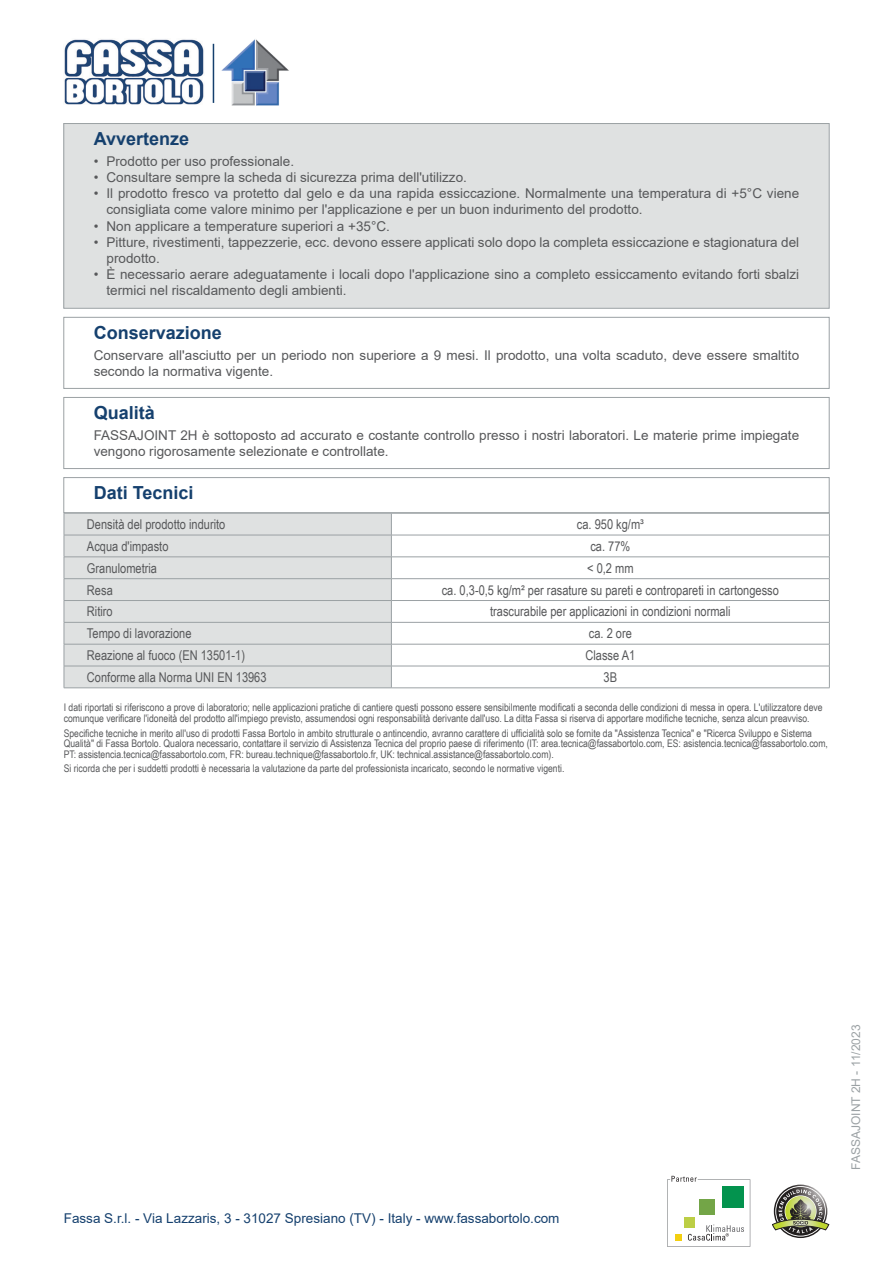
<style>
.page{position:relative;width:893px;height:1263px;background:#fff}
.page>*{position:absolute;margin:0;border:0;box-sizing:border-box;transform-origin:0 0}
.Titolo{font:700 18px "Arial";color:#15406e}
.Qualita{font:13.5px/16.2px "Arial";color:#57585a}
.normale_centrato{font:13.5px "Arial Narrow";color:#57585a}
.normale_sx{font:13.5px "Arial Narrow";color:#57585a}
.Conservazione{font:13.5px/16.2px "Arial";color:#57585a}
.t1{font:13.5px "Arial";color:#15406e}
.t2{font:12px "Arial";color:#9ba1a4}
.Disclaimer{font:10.5px/10.5px "Arial Narrow";color:#57585a}
</style>
<div class="page">
<div style="left:64px;top:124px;width:765px;height:184px;background:#dfe1e1"></div>
<div style="left:64px;top:123px;width:765px;height:185px;border:1px solid #9ba1a4"></div>
<div style="left:64px;top:317px;width:765px;height:72px;border:1px solid #9ba1a4"></div>
<div style="left:64px;top:397px;width:765px;height:72px;border:1px solid #9ba1a4"></div>
<div style="left:64px;top:477px;width:765px;height:36px;border:1px solid #9ba1a4"></div>
<div style="left:65px;top:514px;width:326px;height:173px;background:#dfe1e1"></div>
<hr style="left:64px;top:513px;width:327px;height:1px;background:#9ba1a4">
<hr style="left:391px;top:513px;width:439px;height:1px;background:#9ba1a4">
<hr style="left:64px;top:535px;width:327px;height:1px;background:#9ba1a4">
<hr style="left:391px;top:535px;width:439px;height:1px;background:#9ba1a4">
<hr style="left:64px;top:557px;width:327px;height:1px;background:#9ba1a4">
<hr style="left:391px;top:557px;width:439px;height:1px;background:#9ba1a4">
<hr style="left:64px;top:578px;width:327px;height:1px;background:#9ba1a4">
<hr style="left:391px;top:578px;width:439px;height:1px;background:#9ba1a4">
<hr style="left:64px;top:600px;width:327px;height:1px;background:#9ba1a4">
<hr style="left:391px;top:600px;width:439px;height:1px;background:#9ba1a4">
<hr style="left:64px;top:622px;width:327px;height:1px;background:#9ba1a4">
<hr style="left:391px;top:622px;width:439px;height:1px;background:#9ba1a4">
<hr style="left:64px;top:644px;width:327px;height:1px;background:#9ba1a4">
<hr style="left:391px;top:644px;width:439px;height:1px;background:#9ba1a4">
<hr style="left:64px;top:666px;width:327px;height:1px;background:#9ba1a4">
<svg style="left:64px;top:513px;width:1px;height:174px"></svg>
<hr style="left:64px;top:687px;width:327px;height:1px;background:#9ba1a4">
<hr style="left:391px;top:666px;width:439px;height:1px;background:#9ba1a4">
<svg style="left:391px;top:513px;width:1px;height:174px"></svg>
<svg style="left:829px;top:513px;width:1px;height:174px"></svg>
<hr style="left:391px;top:687px;width:439px;height:1px;background:#9ba1a4">
<svg style="left:667px;top:1176px;width:83px;height:71px"></svg>
<svg style="left:772px;top:1186px;width:57px;height:50px"></svg>
<img style="left:64px;top:39px;width:140px;height:66px">
<hr style="left:213px;top:44px;width:1px;height:59px;background:#15406e">
<img style="left:221px;top:39px;width:68px;height:67px">
<p class="Titolo" style="left:94px;top:126px;width:97px">Avvertenze</p>
<p class="Qualita" style="left:94px;top:153px;width:202px">• Prodotto per uso professionale.</p>
<p class="Qualita" style="left:94px;top:169px;width:375px">• Consultare sempre la scheda di sicurezza prima dell'utilizzo.</p>
<p class="Qualita" style="left:106px;top:185px;width:694px;text-indent:-13px">• Il prodotto fresco va protetto dal gelo e da una rapida essiccazione. Normalmente una temperatura di +5°C viene consigliata come valore minimo per l'applicazione e per un buon indurimento del prodotto.</p>
<p class="Qualita" style="left:94px;top:218px;width:298px">• Non applicare a temperature superiori a +35°C.</p>
<p class="Qualita" style="left:106px;top:234px;width:694px;text-indent:-13px">• Pitture, rivestimenti, tappezzerie, ecc. devono essere applicati solo dopo la completa essiccazione e stagionatura del prodotto.</p>
<p class="Qualita" style="left:106px;top:266px;width:694px;text-indent:-13px">• È necessario aerare adeguatamente i locali dopo l'applicazione sino a completo essiccamento evitando forti sbalzi termici nel riscaldamento degli ambienti.</p>
<p class="Titolo" style="left:94px;top:320px;width:130px">Conservazione</p>
<p class="Conservazione" style="left:94px;top:347px;width:707px">Conservare all'asciutto per un periodo non superiore a 9 mesi. Il prodotto, una volta scaduto, deve essere smaltito secondo la normativa vigente.</p>
<p class="Titolo" style="left:94px;top:400px;width:63px">Qualità</p>
<p class="Qualita" style="left:94px;top:427px;width:707px">FASSAJOINT 2H è sottoposto ad accurato e costante controllo presso i nostri laboratori. Le materie prime impiegate vengono rigorosamente selezionate e controllate.</p>
<p class="Titolo" style="left:94px;top:480px;width:101px">Dati Tecnici</p>
<p class="normale_sx" style="left:87px;top:514px;width:140px">Densità del prodotto indurito</p>
<p class="normale_centrato" style="left:577px;top:514px;width:69px">ca. 950 kg/m³</p>
<p class="normale_sx" style="left:87px;top:536px;width:83px">Acqua d'impasto</p>
<p class="normale_centrato" style="left:590px;top:536px;width:42px">ca. 77%</p>
<p class="normale_sx" style="left:87px;top:558px;width:72px">Granulometria</p>
<p class="normale_centrato" style="left:587px;top:558px;width:48px">&lt; 0,2 mm</p>
<p class="normale_sx" style="left:87px;top:580px;width:27px">Resa</p>
<p class="normale_centrato" style="left:442px;top:580px;width:339px">ca. 0,3-0,5 kg/m² per rasature su pareti e contropareti in cartongesso</p>
<p class="normale_sx" style="left:87px;top:602px;width:27px">Ritiro</p>
<p class="normale_centrato" style="left:490px;top:602px;width:242px">trascurabile per applicazioni in condizioni normali</p>
<p class="normale_sx" style="left:87px;top:623px;width:106px">Tempo di lavorazione</p>
<p class="normale_centrato" style="left:589px;top:623px;width:45px">ca. 2 ore</p>
<p class="normale_sx" style="left:87px;top:645px;width:160px">Reazione al fuoco (EN 13501-1)</p>
<p class="normale_centrato" style="left:585px;top:645px;width:51px">Classe A1</p>
<p class="normale_sx" style="left:87px;top:667px;width:181px">Conforme alla Norma UNI EN 13963</p>
<p class="normale_centrato" style="left:604px;top:667px;width:15px">3B</p>
<p class="Disclaimer" style="left:64px;top:702px;width:760px">I dati riportati si riferiscono a prove di laboratorio; nelle applicazioni pratiche di cantiere questi possono essere sensibilmente modificati a seconda delle condizioni di messa in opera. L'utilizzatore deve comunque verificare l'idoneità del prodotto all'impiego previsto, assumendosi ogni responsabilità derivante dall'uso. La ditta Fassa si riserva di apportare modifiche tecniche, senza alcun preavviso.</p>
<p class="Disclaimer" style="left:64px;top:727px;width:766px">Specifiche tecniche in merito all'uso di prodotti Fassa Bortolo in ambito strutturale o antincendio, avranno carattere di ufficialità solo se fornite da "Assistenza Tecnica" e "Ricerca Sviluppo e Sistema<br>Qualità" di Fassa Bortolo. Qualora necessario, contattare il servizio di Assistenza Tecnica del proprio paese di riferimento (IT: area.tecnica@fassabortolo.com, ES: asistencia.tecnica@fassabortolo.com,<br>PT: assistencia.tecnica@fassabortolo.com, FR: bureau.technique@fassabortolo.fr, UK: technical.assistance@fassabortolo.com).</p>
<p class="Disclaimer" style="left:64px;top:763px;width:502px">Si ricorda che per i suddetti prodotti è necessaria la valutazione da parte del professionista incaricato, secondo le normative vigenti.</p>
<p class="t1" style="left:64px;top:1208px;width:497px">Fassa S.r.l. - Via Lazzaris, 3 - 31027 Spresiano (TV) - Italy - www.fassabortolo.com</p>
<p class="t2" style="left:848px;top:1170px;width:146px;rotate:-90deg">FASSAJOINT 2H - 11/2023</p>
</div>
